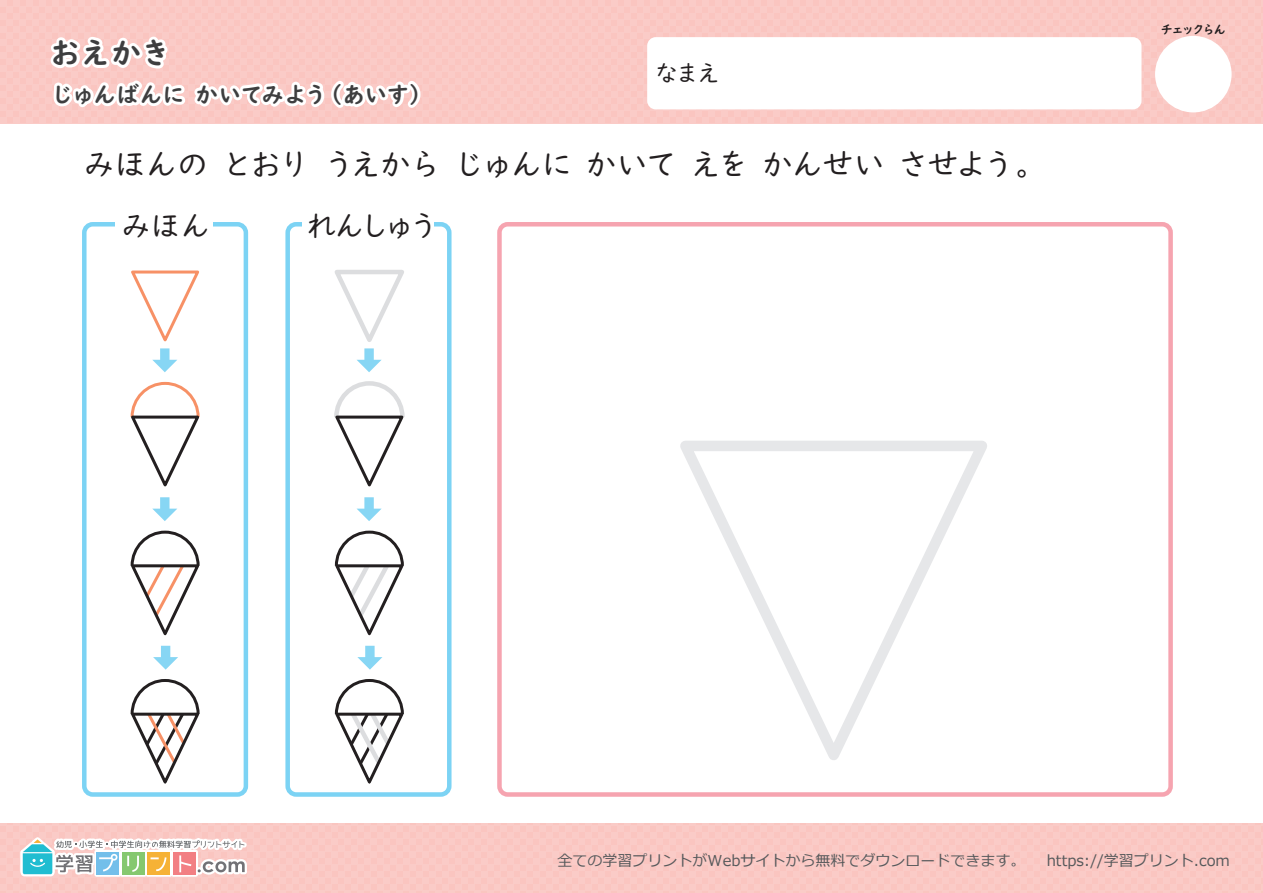
<style>
.page{position:relative;width:1263px;height:893px;background:#fff}
.page>*{position:absolute;margin:0;border:0;box-sizing:border-box;transform-origin:0 0}
.t1{font:31.5px "UD Digi Kyokasho NP R";letter-spacing:-.075em;color:#231f20}
.t2{font:30px "UD Digi Kyokasho NP R";letter-spacing:-.115em;color:#231f20}
.t3{font:30px "UD Digi Kyokasho NP B";color:#3e3e3f}
.t4{font:24px "UD Digi Kyokasho NP R";color:#231f20}
.t5{font:22.5px "UD Digi Kyokasho NP B";letter-spacing:-.01em;color:#3e3e3f}
.t6{font:15px "Meiryo";color:#56595b}
.t7{font:12px "UD Digi Kyokasho NP B";letter-spacing:-.125em;color:#231f20}
</style>
<div class="page">
<div style="left:0;top:0;width:1263px;height:123px;background:#facbc7"></div>
<div style="left:647px;top:37px;width:494px;height:72px;background:#fff;border-radius:9px"></div>
<div style="left:1155px;top:36px;width:76px;height:76px;background:#fff;border-radius:50%"></div>
<div style="left:285px;top:222px;width:166px;height:575px;border:4px solid #7cd3f4;border-radius:9px"></div>
<div style="left:303px;top:215px;width:131px;height:22px;background:#fff"></div>
<div style="left:82px;top:222px;width:166px;height:575px;border:4px solid #7cd3f4;border-radius:9px"></div>
<div style="left:115px;top:215px;width:98px;height:22px;background:#fff"></div>
<div style="left:497px;top:222px;width:676px;height:575px;border:4px solid #f6a4b0;border-radius:8px"></div>
<svg style="left:153px;top:646px;width:25px;height:24px"></svg>
<svg style="left:152px;top:497px;width:25px;height:24px"></svg>
<svg style="left:130px;top:679px;width:70px;height:105px"></svg>
<svg style="left:130px;top:530px;width:70px;height:106px"></svg>
<svg style="left:130px;top:381px;width:70px;height:106px"></svg>
<svg style="left:131px;top:270px;width:68px;height:102px"></svg>
<svg style="left:357px;top:646px;width:25px;height:24px"></svg>
<svg style="left:357px;top:497px;width:25px;height:24px"></svg>
<svg style="left:334px;top:679px;width:70px;height:105px"></svg>
<svg style="left:334px;top:530px;width:70px;height:106px"></svg>
<svg style="left:334px;top:381px;width:71px;height:106px"></svg>
<svg style="left:335px;top:270px;width:69px;height:102px"></svg>
<svg style="left:680px;top:441px;width:307px;height:319px"></svg>
<svg style="left:48px;top:36px;width:377px;height:88px"></svg>
<div style="left:0;top:824px;width:1263px;height:69px;background:#facbc7"></div>
<svg style="left:11px;top:823px;width:239px;height:54px"></svg>
<h2 class="t3" style="left:50px;top:35px;width:122px">おえかき</h2>
<h3 class="t5" style="left:51px;top:81px;width:382px">じゅんばんに かいてみよう（あいす）</h3>
<h3 class="t4" style="left:655px;top:59px;width:67px">なまえ</h3>
<h1 class="t1" style="left:83px;top:146px;width:966px">みほんの とおり うえから じゅんに かいて えを かんせい させよう。</h1>
<h2 class="t2" style="left:121px;top:209px;width:91px">みほん</h2>
<h2 class="t2" style="left:307px;top:209px;width:133px">れんしゅう</h2>
<p class="t7" style="left:1161px;top:22px;width:66px">チェックらん</p>
<p class="t6" style="left:558px;top:850px;width:469px">全ての学習プリントがWebサイトから無料でダウンロードできます。</p>
<p class="t6" style="left:1047px;top:850px;width:185px">https://学習プリント.com</p>
</div>
